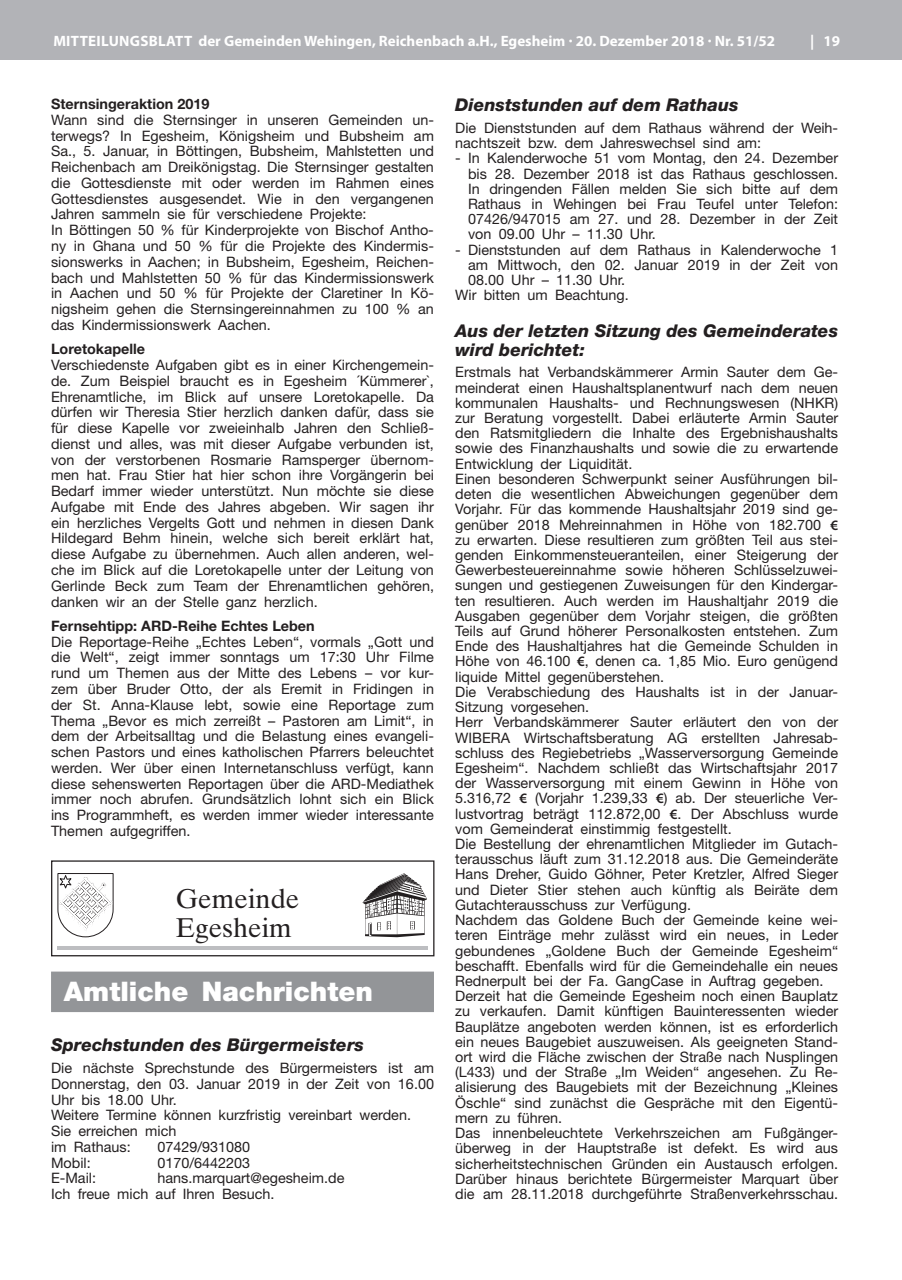
<style>
.page{position:relative;width:902px;height:1280px;background:#fff}
.page>*{position:absolute;margin:0;border:0;box-sizing:border-box;transform-origin:0 0}
.t1{font:27.15px/28.8px "Times Ten";color:#231f20}
.t2{font:900 27px "Helvetica Neue";color:#fff}
.t3{font:italic 800 17.55px/19.2px "Helvetica Neue";color:#231f20}
.t4{font:700 15px "Myriad Pro";color:#fff}
.t5{font:14.4px/15.1px "Helvetica Neue";color:#231f20}
.t6{font:700 14.4px "Helvetica Neue";color:#231f20}
.s1{font-family:"Myriad Pro";font-weight:600}
</style>
<div class="page">
<div style="left:0;top:0;width:901px;height:60px;background:#b2b3b7"></div>
<div style="left:51px;top:971px;width:383px;height:41px;background:#939598"></div>
<div style="left:51px;top:860px;width:383px;height:96px;border:1px solid #231f20"></div>
<svg style="left:362px;top:873px;width:65px;height:64px"></svg>
<svg style="left:57px;top:873px;width:57px;height:64px"></svg>
<hr style="left:57px;top:947px;width:371px;height:3px;background:#bdbec1">
<p class="t4" style="left:53px;top:31px;width:723px">MITTEILUNGSBLATT der Gemeinden Wehingen, Reichenbach a.H., Egesheim · 20. Dezember 2018 · Nr. 51/52</p>
<p class="t4" style="left:810px;top:31px;width:31px">| 19</p>
<p class="t6" style="left:51px;top:95px;width:160px">Sternsingeraktion 2019</p>
<p class="t5" style="left:51px;top:112px;width:384px;line-height:15.8px">Wann sind die Sternsinger in unseren Gemeinden un&shy;terwegs? In Egesheim, Königsheim und Bubsheim am Sa., 5. Januar, in Böttingen, Bubsheim, Mahlstetten und Reichenbach am Dreikönigstag. Die Sternsinger gestalten die Gottesdienste mit oder werden im Rahmen eines Gottesdienstes ausgesendet. Wie in den vergangenen Jahren sammeln sie für verschiedene Projekte:<br>In Böttingen 50 % für Kinderprojekte von Bischof Antho&shy;ny in Ghana und 50 % für die Projekte des Kindermis&shy;sionswerks in Aachen; in Bubsheim, Egesheim, Reichen&shy;bach und Mahlstetten 50 % für das Kindermissionswerk in Aachen und 50 % für Projekte der Claretiner In Kö&shy;nigsheim gehen die Sternsingereinnahmen zu 100 % an das Kindermissionswerk Aachen.</p>
<p class="t6" style="left:51px;top:340px;width:96px">Loretokapelle</p>
<p class="t5" style="left:51px;top:357px;width:384px;line-height:15.8px;text-align:justify">Verschiedenste Aufgaben gibt es in einer Kirchengemein&shy;de. Zum Beispiel braucht es in Egesheim ´Kümmerer`, Ehrenamtliche, im Blick auf unsere Loretokapelle. Da dürfen wir Theresia Stier herzlich danken dafür, dass sie für diese Kapelle vor zweieinhalb Jahren den Schließ&shy;dienst und alles, was mit dieser Aufgabe verbunden ist, von der verstorbenen Rosmarie Ramsperger übernom&shy;men hat. Frau Stier hat hier schon ihre Vorgängerin bei Bedarf immer wieder unterstützt. Nun möchte sie diese Aufgabe mit Ende des Jahres abgeben. Wir sagen ihr ein herzliches Vergelts Gott und nehmen in diesen Dank Hildegard Behm hinein, welche sich bereit erklärt hat, diese Aufgabe zu übernehmen. Auch allen anderen, wel&shy;che im Blick auf die Loretokapelle unter der Leitung von Gerlinde Beck zum Team der Ehrenamtlichen gehören, danken wir an der Stelle ganz herzlich.</p>
<p class="t6" style="left:51px;top:617px;width:265px">Fernsehtipp: ARD-Reihe Echtes Leben</p>
<p class="t5" style="left:51px;top:633px;width:384px;line-height:15.8px;text-align:justify">Die Reportage-Reihe „Echtes Leben“, vormals „Gott und die Welt“, zeigt immer sonntags um 17:30 Uhr Filme rund um Themen aus der Mitte des Lebens – vor kur&shy;zem über Bruder Otto, der als Eremit in Fridingen in der St. Anna-Klause lebt, sowie eine Reportage zum Thema „Bevor es mich zerreißt – Pastoren am Limit“, in dem der Arbeitsalltag und die Belastung eines evangeli&shy;schen Pastors und eines katholischen Pfarrers beleuchtet werden. Wer über einen Internetanschluss verfügt, kann diese sehenswerten Reportagen über die ARD-Mediathek immer noch abrufen. Grundsätzlich lohnt sich ein Blick ins Programmheft, es werden immer wieder interessante Themen aufgegriffen.</p>
<h1 class="t1" style="left:176px;top:884px;width:125px">Gemeinde<br>Egesheim</h1>
<h2 class="t2" style="left:64px;top:976px;width:310px">Amtliche Nachrichten</h2>
<p class="t3" style="left:51px;top:1035px;width:314px">Sprechstunden des Bürgermeisters</p>
<p class="t5" style="left:51px;top:1060px;width:384px;line-height:15.8px">Die nächste Sprechstunde des Bürgermeisters ist am Donnerstag, den 03. Januar 2019 in der Zeit von 16.00<br>Uhr bis 18.00 Uhr.<br>Weitere Termine können kurzfristig vereinbart werden.<br>Sie erreichen mich<br>im Rathaus:</p>
<p class="t5" style="left:157px;top:1139px;width:94px">07429/931080</p>
<p class="t5" style="left:51px;top:1155px;width:41px">Mobil:</p>
<p class="t5" style="left:157px;top:1155px;width:94px">0170/6442203</p>
<p class="t5" style="left:51px;top:1170px;width:47px">E-Mail:</p>
<p class="t5" style="left:51px;top:1170px;width:295px;line-height:15.8px;text-indent:106px">hans.marquart@egesheim.de<br>Ich freue mich auf Ihren Besuch.</p>
<p class="t3" style="left:455px;top:95px;width:285px">Dienststunden auf dem Rathaus</p>
<p class="t5" style="left:455px;top:120px;width:384px">Die Dienststunden auf dem Rathaus während der Weih&shy;nachtszeit bzw. dem Jahreswechsel sind am:</p>
<p class="t5" style="left:468px;top:150px;width:371px;text-align:justify;text-indent:-13px">- In Kalenderwoche 51 vom Montag, den 24. Dezember bis 28. Dezember 2018 ist das Rathaus geschlossen.<br>In dringenden Fällen melden Sie sich bitte auf dem Rathaus in Wehingen bei Frau Teufel unter Telefon:<br>07426/947015 am 27. und 28. Dezember in der Zeit von 09.00 Uhr – 11.30 Uhr.</p>
<p class="t5" style="left:455px;top:242px;width:384px">- Dienststunden auf dem Rathaus in Kalenderwoche 1</p>
<p class="t5" style="left:468px;top:257px;width:371px">am Mittwoch, den 02. Januar 2019 in der Zeit von</p>
<p class="t5" style="left:468px;top:272px;width:159px">08.00 Uhr – 11.30 Uhr.</p>
<p class="t5" style="left:455px;top:287px;width:175px">Wir bitten um Beachtung.</p>
<p class="t3" style="left:455px;top:321px;width:384px">Aus der letzten Sitzung des Gemeinderates wird berichtet:</p>
<p class="t5" style="left:455px;top:364px;width:384px">Erstmals hat Verbandskämmerer Armin Sauter dem Ge&shy;meinderat einen Haushaltsplanentwurf nach dem neuen kommunalen Haushalts- und Rechnungswesen (NHKR) zur Beratung vorgestellt. Dabei erläuterte Armin Sauter den Ratsmitgliedern die Inhalte des Ergebnishaushalts sowie des Finanzhaushalts und sowie die zu erwartende Entwicklung der Liquidität.<br>Einen besonderen Schwerpunkt seiner Ausführungen bil&shy;deten die wesentlichen Abweichungen gegenüber dem Vorjahr. Für das kommende Haushaltsjahr 2019 sind ge&shy;genüber 2018 Mehreinnahmen in Höhe von 182.700 <span class="s1">€ </span>zu erwarten. Diese resultieren zum größten Teil aus stei&shy;genden Einkommensteueranteilen, einer Steigerung der Gewerbesteuereinnahme sowie höheren Schlüsselzuwei&shy;sungen und gestiegenen Zuweisungen für den Kindergar&shy;ten resultieren. Auch werden im Haushaltjahr 2019 die Ausgaben gegenüber dem Vorjahr steigen, die größten Teils auf Grund höherer Personalkosten entstehen. Zum Ende des Haushaltjahres hat die Gemeinde Schulden in Höhe von 46.100 <span class="s1">€</span>, denen ca. 1,85 Mio. Euro genügend liquide Mittel gegenüberstehen.<br>Die Verabschiedung des Haushalts ist in der Januar-Sitzung vorgesehen.<br>Herr Verbandskämmerer Sauter erläutert den von der WIBERA Wirtschaftsberatung AG erstellten Jahresab&shy;schluss des Regiebetriebs „Wasserversorgung Gemeinde Egesheim“. Nachdem schließt das Wirtschaftsjahr 2017 der Wasserversorgung mit einem Gewinn in Höhe von 5.316,72 <span class="s1">€</span> (Vorjahr 1.239,33 <span class="s1">€</span>) ab. Der steuerliche Ver&shy;lustvortrag beträgt 112.872,00 <span class="s1">€</span>. Der Abschluss wurde vom Gemeinderat einstimmig festgestellt.<br>Die Bestellung der ehrenamtlichen Mitglieder im Gutach&shy;terausschus läuft zum 31.12.2018 aus. Die Gemeinderäte Hans Dreher, Guido Göhner, Peter Kretzler, Alfred Sieger und Dieter Stier stehen auch künftig als Beiräte dem Gutachterausschuss zur Verfügung.<br>Nachdem das Goldene Buch der Gemeinde keine wei&shy;teren Einträge mehr zulässt wird ein neues, in Leder gebundenes „Goldene Buch der Gemeinde Egesheim“ beschafft. Ebenfalls wird für die Gemeindehalle ein neues Rednerpult bei der Fa. GangCase in Auftrag gegeben.<br>Derzeit hat die Gemeinde Egesheim noch einen Bauplatz zu verkaufen. Damit künftigen Bauinteressenten wieder Bauplätze angeboten werden können, ist es erforderlich ein neues Baugebiet auszuweisen. Als geeigneten Stand&shy;ort wird die Fläche zwischen der Straße nach Nusplingen (L433) und der Straße „Im Weiden“ angesehen. Zu Re&shy;alisierung des Baugebiets mit der Bezeichnung „Kleines Öschle“ sind zunächst die Gespräche mit den Eigentü&shy;mern zu führen.<br>Das innenbeleuchtete Verkehrszeichen am Fußgänger&shy;überweg in der Hauptstraße ist defekt. Es wird aus sicherheitstechnischen Gründen ein Austausch erfolgen.<br>Darüber hinaus berichtete Bürgermeister Marquart über die am 28.11.2018 durchgeführte Straßenverkehrsschau.</p>
</div>
